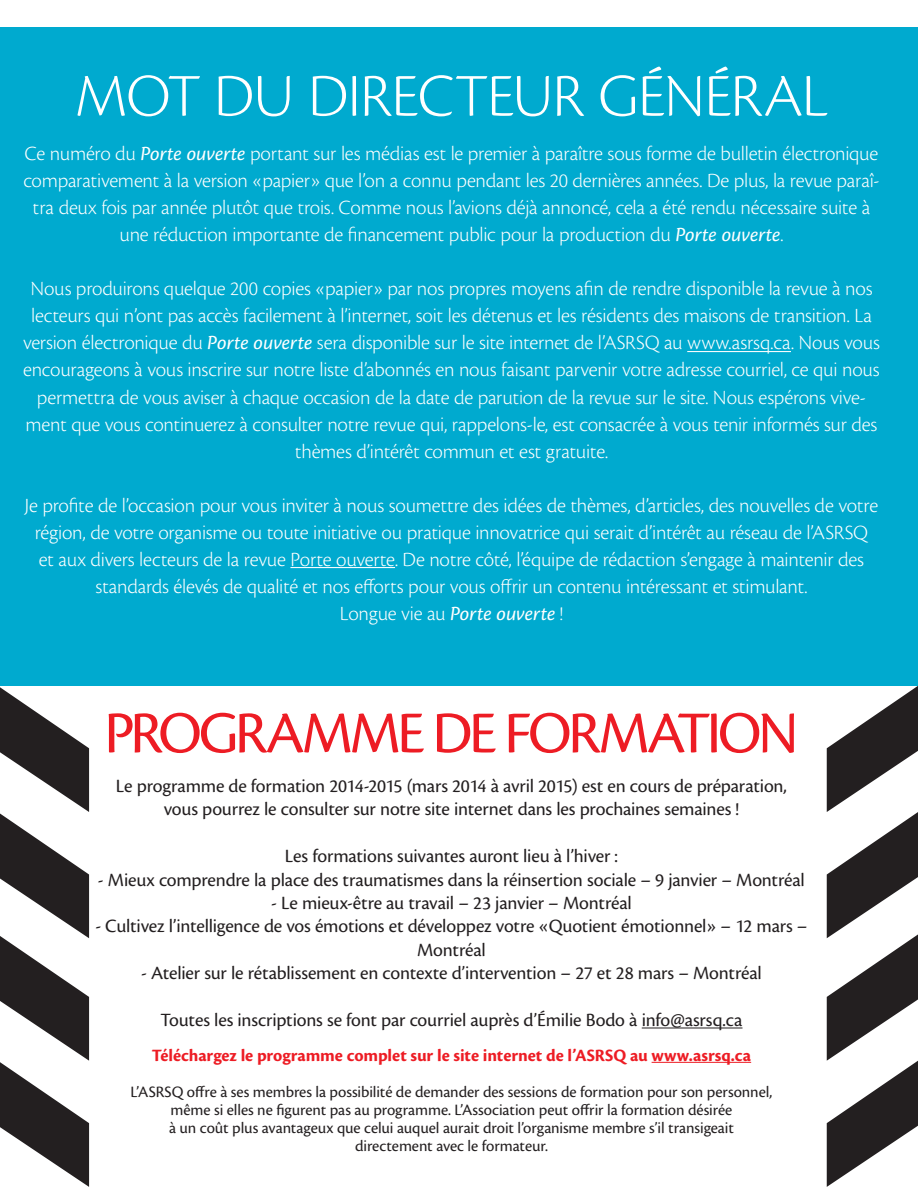
<style>
.page{position:relative;width:918px;height:1188px;background:#fff}
.page>*{position:absolute;margin:0;border:0;box-sizing:border-box;transform-origin:0 0}
.t1{font:300 63px "Cronos Pro";letter-spacing:-.015em;color:#fff}
.t2{font:61.5px "Cronos Pro";letter-spacing:-.055em;color:#ed1c24}
.t3{font:300 21px/27px "Cronos Pro";letter-spacing:-.01em;color:#fff;text-align:center}
.t4{font:19.5px/23.4px "Cronos Pro";letter-spacing:-.01em;color:#231f20;text-align:center}
.t5{font:700 18px "Cronos Pro";letter-spacing:-.005em;color:#ed1c24}
.t6{font:16.5px/18px "Cronos Pro";letter-spacing:-.005em;color:#231f20;text-align:center}
.s1{font-weight:400;font-style:italic}
</style>
<div class="page">
<div style="left:0;top:27px;width:918px;height:659px;background:#00aacf"></div>
<hr style="left:687px;top:351px;width:104px;height:1px;background:#fff">
<hr style="left:290px;top:567px;width:105px;height:1px;background:#fff">
<hr style="left:642px;top:1028px;width:101px;height:1px;background:#231f20">
<hr style="left:652px;top:1062px;width:99px;height:1px;background:#ed1c24">
<svg style="left:0;top:687px;width:89px;height:500px"></svg>
<svg style="left:827px;top:686px;width:91px;height:501px"></svg>
<h1 class="t1" style="left:75px;top:60px;width:755px">MOT DU DIRECTEUR GÉNÉRAL</h1>
<p class="t3" style="left:23px;top:140px;width:858px">Ce numéro du <span class="s1">Porte ouverte</span> portant sur les médias est le premier à paraître sous forme de bulletin électronique comparativement à la version «papier» que l’on a connu pendant les 20 dernières années. De plus, la revue paraî&shy;tra deux fois par année plutôt que trois. Comme nous l’avions déjà annoncé, cela a été rendu nécessaire suite à une réduction importante de financement public pour la production du <span class="s1">Porte ouverte</span>.</p>
<p class="t3" style="left:23px;top:275px;width:858px">Nous produirons quelque 200 copies «papier» par nos propres moyens afin de rendre disponible la revue à nos lecteurs qui n’ont pas accès facilement à l’internet, soit les détenus et les résidents des maisons de transition. La version électronique du <span class="s1">Porte ouverte</span> sera disponible sur le site internet de l’ASRSQ au www.asrsq.ca. Nous vous encourageons à vous inscrire sur notre liste d’abonnés en nous faisant parvenir votre adresse courriel, ce qui nous permettra de vous aviser à chaque occasion de la date de parution de la revue sur le site. Nous espérons vive&shy;ment que vous continuerez à consulter notre revue qui, rappelons-le, est consacrée à vous tenir informés sur des thèmes d’intérêt commun et est gratuite.</p>
<p class="t3" style="left:25px;top:491px;width:855px">Je profite de l’occasion pour vous inviter à nous soumettre des idées de thèmes, d’articles, des nouvelles de votre région, de votre organisme ou toute initiative ou pratique innovatrice qui serait d’intérêt au réseau de l’ASRSQ et aux divers lecteurs de la revue Porte ouverte. De notre côté, l’équipe de rédaction s’engage à maintenir des standards élevés de qualité et nos efforts pour vous offrir un contenu intéressant et stimulant.<br>Longue vie au <span class="s1">Porte ouverte</span> !</p>
<h2 class="t2" style="left:104px;top:698px;width:696px">PROGRAMME DE FORMATION</h2>
<p class="t4" style="left:116px;top:774px;width:673px">Le programme de formation 2014-2015 (mars 2014 à avril 2015) est en cours de préparation, vous pourrez le consulter sur notre site internet dans les prochaines semaines !</p>
<p class="t4" style="left:285px;top:845px;width:335px">Les formations suivantes auront lieu à l’hiver :</p>
<p class="t4" style="left:98px;top:868px;width:708px">- Mieux comprendre la place des traumatismes dans la réinsertion sociale – 9 janvier – Montréal</p>
<p class="t4" style="left:271px;top:891px;width:362px">- Le mieux-être au travail – 23 janvier – Montréal</p>
<p class="t4" style="left:95px;top:915px;width:714px">- Cultivez l’intelligence de vos émotions et développez votre «Quotient émotionnel» – 12 mars –<br>Montréal</p>
<p class="t4" style="left:141px;top:962px;width:622px">- Atelier sur le rétablissement en contexte d’intervention – 27 et 28 mars – Montréal</p>
<p class="t4" style="left:160px;top:1008px;width:584px">Toutes les inscriptions se font par courriel auprès d’Émilie Bodo à info@asrsq.ca</p>
<p class="t5" style="left:152px;top:1045px;width:601px">Téléchargez le programme complet sur le site internet de l’ASRSQ au www.asrsq.ca</p>
<p class="t6" style="left:131px;top:1082px;width:643px">L’ASRSQ offre à ses membres la possibilité de demander des sessions de formation pour son personnel, même si elles ne figurent pas au programme. L’Association peut offrir la formation désirée<br>à un coût plus avantageux que celui auquel aurait droit l’organisme membre s’il transigeait directement avec le formateur.</p>
</div>
